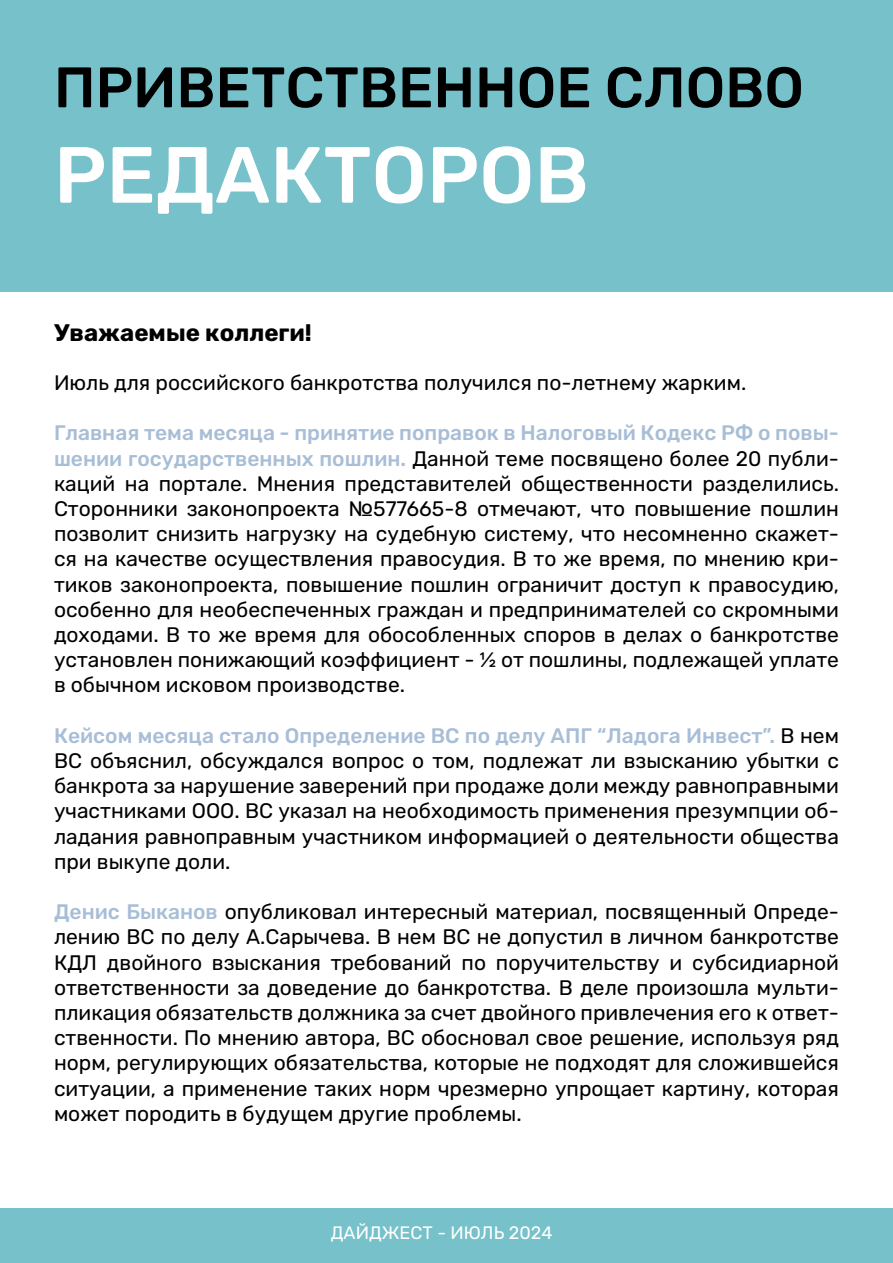
<style>
.page{position:relative;width:893px;height:1263px;background:#fff}
.page>*{position:absolute;margin:0;border:0;box-sizing:border-box;transform-origin:0 0}
.t1{font:500 79.5px "Rubik";color:#fff}
.t2{font:500 57px "Rubik";color:#000}
.t3{font:700 24px "Rubik";color:#000}
.t4{font:21px/25.2px "Rubik";color:#000;text-align:justify}
.t5{font:18px "Rubik";color:#fff}
.s1{font-weight:500;color:#a8bed7}
</style>
<div class="page">
<div style="left:0;top:0;width:893px;height:291px;background:#76c1ca"></div>
<div style="left:0;top:1209px;width:893px;height:54px;background:#76c1ca"></div>
<h2 class="t2" style="left:54px;top:56px;width:751px">ПРИВЕТСТВЕННОЕ СЛОВО</h2>
<h1 class="t1" style="left:54px;top:131px;width:536px">РЕДАКТОРОВ</h1>
<p class="t3" style="left:54px;top:320px;width:259px">Уважаемые коллеги!</p>
<p class="t4" style="left:54px;top:371px;width:694px">Июль для российского банкротства получился по-летнему жарким.</p>
<p class="t4" style="left:54px;top:421px;width:786px"><span class="s1">Главная тема месяца - принятие поправок в Налоговый Кодекс РФ о повы&shy;шении государственных пошлин.</span> Данной теме посвящено более 20 публи&shy;каций на портале. Мнения представителей общественности разделились.<br>Сторонники законопроекта №577665-8 отмечают, что повышение пошлин позволит снизить нагрузку на судебную систему, что несомненно скажет&shy;ся на качестве осуществления правосудия. В то же время, по мнению кри&shy;тиков законопроекта, повышение пошлин ограничит доступ к правосудию, особенно для необеспеченных граждан и предпринимателей со скромными доходами. В то же время для обособленных споров в делах о банкротстве установлен понижающий коэффициент - ½ от пошлины, подлежащей уплате в обычном исковом производстве.</p>
<p class="t4" style="left:54px;top:723px;width:786px"><span class="s1">Кейсом месяца стало Определение ВС по делу АПГ “Ладога Инвест”.</span> В нем ВС объяснил, обсуждался вопрос о том, подлежат ли взысканию убытки с банкрота за нарушение заверений при продаже доли между равноправными участниками ООО. ВС указал на необходимость применения презумпции об&shy;ладания равноправным участником информацией о деятельности общества при выкупе доли.</p>
<p class="t4" style="left:54px;top:900px;width:786px"><span class="s1">Денис Быканов</span> опубликовал интересный материал, посвященный Опреде&shy;лению ВС по делу А.Сарычева. В нем ВС не допустил в личном банкротстве КДЛ двойного взыскания требований по поручительству и субсидиарной ответственности за доведение до банкротства. В деле произошла мульти&shy;пликация обязательств должника за счет двойного привлечения его к ответ&shy;ственности. По мнению автора, ВС обосновал свое решение, используя ряд норм, регулирующих обязательства, которые не подходят для сложившейся ситуации, а применение таких норм чрезмерно упрощает картину, которая может породить в будущем другие проблемы.</p>
<p class="t5" style="left:331px;top:1223px;width:223px">ДАЙДЖЕСТ - ИЮЛЬ 2024</p>
</div>
